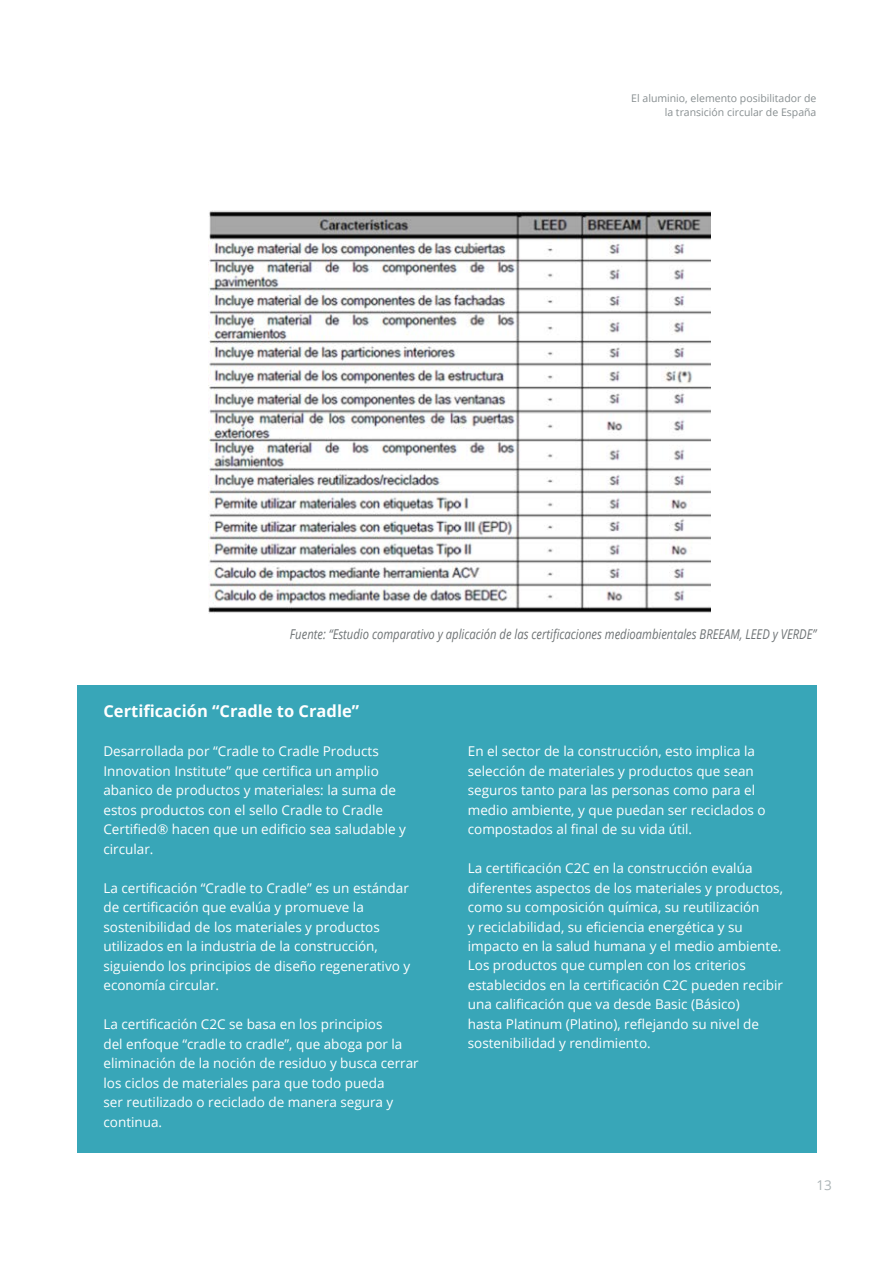
<style>
.page{position:relative;width:893px;height:1263px;background:#fff}
.page>*{position:absolute;margin:0;border:0;box-sizing:border-box;transform-origin:0 0}
.t1{font:700 16.5px "Open Sans";color:#fff}
.t2{font:13.5px/19.5px "Open Sans";color:#fff}
.t3{font:italic 13.5px "Open Sans";color:#6e7375;scale:.83 1}
.t4{font:13.5px "Open Sans";color:#acb4b6}
.t5{font:10.5px/13.5px "Open Sans";color:#878e90;text-align:right}
</style>
<div class="page">
<div style="left:77px;top:685px;width:739px;height:467px;background:#38a6b8"></div>
<img style="left:208px;top:211px;width:502px;height:402px">
<p class="t5" style="left:631px;top:91px;width:187px">El aluminio, elemento posibilitador de la transición circular de España</p>
<p class="t3" style="left:290px;top:625px;width:636px">Fuente: “Estudio comparativo y aplicación de las certificaciones medioambientales BREEAM, LEED y VERDE”</p>
<p class="t1" style="left:103px;top:699px;width:257px">Certificación “Cradle to Cradle”</p>
<p class="t2" style="left:103px;top:741px;width:304px">Desarrollada por “Cradle to Cradle Products Innovation Institute” que certifica un amplio abanico de productos y materiales: la suma de estos productos con el sello Cradle to Cradle Certified® hacen que un edificio sea saludable y circular.</p>
<p class="t2" style="left:103px;top:877px;width:308px">La certificación “Cradle to Cradle” es un estándar de certificación que evalúa y promueve la sostenibilidad de los materiales y productos utilizados en la industria de la construcción, siguiendo los principios de diseño regenerativo y economía circular.</p>
<p class="t2" style="left:103px;top:1014px;width:317px">La certificación C2C se basa en los principios<br>del enfoque “cradle to cradle”, que aboga por la eliminación de la noción de residuo y busca cerrar los ciclos de materiales para que todo pueda<br>ser reutilizado o reciclado de manera segura y continua.</p>
<p class="t2" style="left:468px;top:741px;width:299px">En el sector de la construcción, esto implica la selección de materiales y productos que sean seguros tanto para las personas como para el medio ambiente, y que puedan ser reciclados o compostados al final de su vida útil.</p>
<p class="t2" style="left:468px;top:858px;width:317px">La certificación C2C en la construcción evalúa diferentes aspectos de los materiales y productos, como su composición química, su reutilización<br>y reciclabilidad, su eficiencia energética y su impacto en la salud humana y el medio ambiente.<br>Los productos que cumplen con los criterios establecidos en la certificación C2C pueden recibir una calificación que va desde Basic (Básico)<br>hasta Platinum (Platino), reflejando su nivel de sostenibilidad y rendimiento.</p>
<p class="t4" style="left:816px;top:1176px;width:17px">13</p>
</div>
